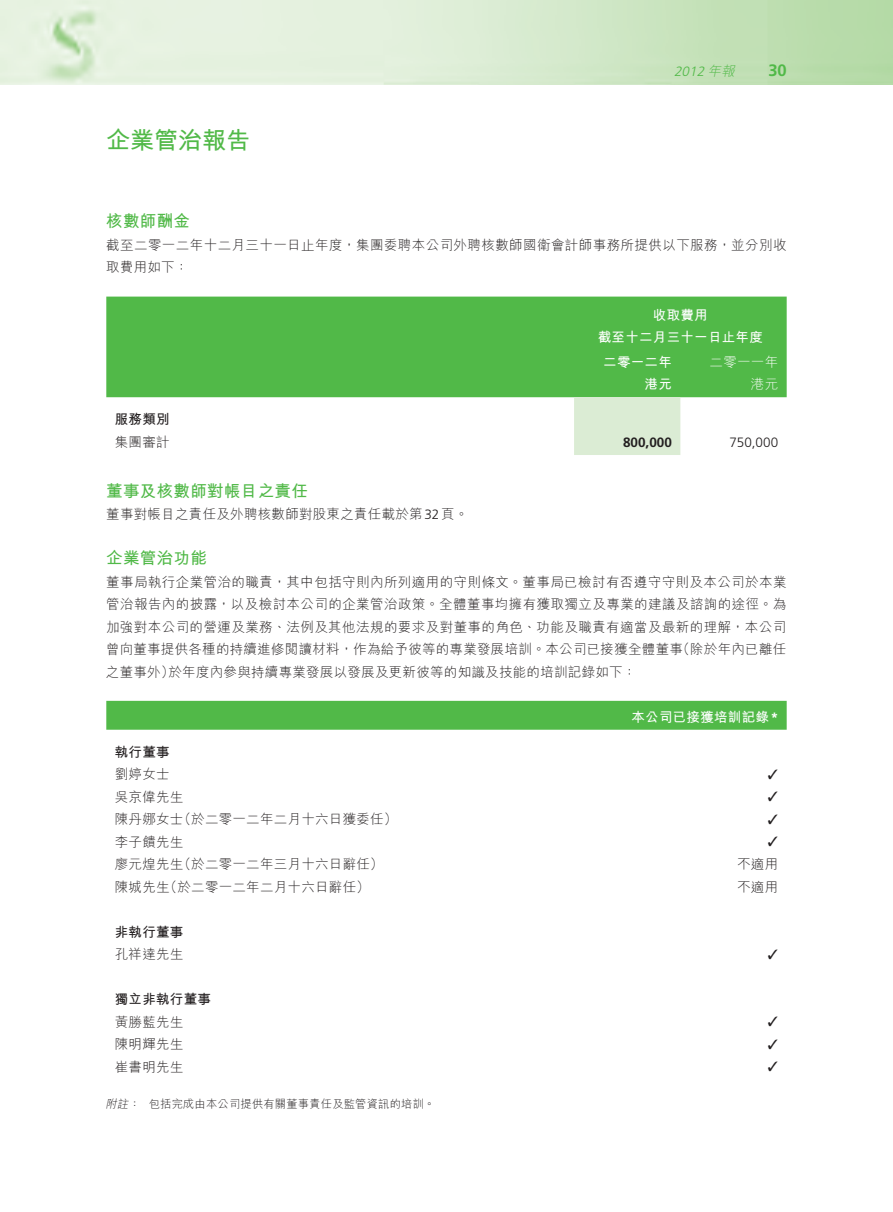
<style>
.page{position:relative;width:893px;height:1212px;background:#fff}
.page>*{position:absolute;margin:0;border:0;box-sizing:border-box;transform-origin:0 0}
.t1{font:700 24px "M Hei HK";color:#51b948}
.t2{font:700 16.5px "M Hei HK";letter-spacing:.02em;color:#51b948}
.t3{font:700 16.5px "Frutiger LT Std";color:#51b948}
.t4{font:300 13.5px/22.5px "M Hei HK";letter-spacing:.02em;color:#231f20}
.t5{font:700 13.5px/22.5px "M Hei HK";letter-spacing:.02em;color:#fff;text-align:center}
.t6{font:700 13.5px "M Hei HK";letter-spacing:.02em;color:#231f20}
.t7{font:300 13.5px "M Hei HK";letter-spacing:.02em;color:#fff}
.t8{font:300 13.5px "Frutiger LT Std";color:#231f20}
.t9{font:700 13.5px "Frutiger LT Std";color:#231f20}
.t10{font:italic 300 13.5px "Frutiger LT Std";color:#51b948}
.t11{font:300 11.25px "M Hei HK";letter-spacing:.02em;color:#231f20}
.t12{font:italic 300 11.25px "M Hei HK";color:#231f20}
.s1{font-family:"M Hei HK"}
.s2{font-family:"Frutiger LT Std"}
.s3{font-style:normal}
</style>
<div class="page">
<div style="left:106px;top:297px;width:681px;height:100px;background:#51b948"></div>
<div style="left:574px;top:397px;width:106px;height:58px;background:#dbecd4"></div>
<div style="left:106px;top:701px;width:681px;height:29px;background:#51b948"></div>
<h1 class="t1" style="left:106px;top:123px;width:145px">企業管治報告</h1>
<p class="t10" style="left:674px;top:64px;width:65px">2012 <span class="s1">年報</span></p>
<p class="t3" style="left:768px;top:60px;width:20px">30</p>
<p class="t2" style="left:106px;top:209px;width:85px">核數師酬金</p>
<p class="t4" style="left:106px;top:233px;width:682px">截至二零一二年十二月三十一日止年度，集團委聘本公司外聘核數師國衛會計師事務所提供以下服務，並分別收取費用如下：</p>
<p class="t5" style="left:598px;top:302px;width:166px">收取費用<br>截至十二月三十一日止年度</p>
<p class="t7" style="left:710px;top:355px;width:70px">二零一一年</p>
<p class="t5" style="left:603px;top:349px;width:70px">二零一二年</p>
<p class="t6" style="left:115px;top:410px;width:56px">服務類別</p>
<p class="t5" style="left:645px;top:372px;width:29px">港元</p>
<p class="t7" style="left:751px;top:377px;width:29px">港元</p>
<p class="t4" style="left:115px;top:430px;width:56px">集團審計</p>
<p class="t2" style="left:106px;top:478px;width:203px">董事及核數師對帳目之責任</p>
<p class="t4" style="left:106px;top:503px;width:363px">董事對帳目之責任及外聘核數師對股東之責任載於第<span class="s2">32</span>頁。</p>
<p class="t2" style="left:106px;top:546px;width:102px">企業管治功能</p>
<p class="t4" style="left:106px;top:570px;width:682px;text-align:right">董事局執行企業管治的職責，其中包括守則內所列適用的守則條文。董事局已檢討有否遵守守則及本公司於本業管治報告內的披露，以及檢討本公司的企業管治政策。全體董事均擁有獲取獨立及專業的建議及諮詢的途徑。為加強對本公司的營運及業務、法例及其他法規的要求及對董事的角色、功能及職責有適當及最新的理解，本公司（除於年內已離任</p>
<p class="t9" style="left:623px;top:434px;width:50px">800,000</p>
<p class="t8" style="left:729px;top:435px;width:50px">750,000</p>
<p class="t4" style="left:169px;top:638px;width:516px;text-indent:-63px">曾向董事提供各種的持續進修閱讀材料，作為給予彼等的專業發展培訓。本公司已接獲全體董事於年度內參與持續專業發展以發展及更新彼等的知識及技能的培訓記錄如下：</p>
<p class="t4" style="left:106px;top:660px;width:70px">之董事外）</p>
<p class="t6" style="left:115px;top:742px;width:56px">執行董事</p>
<p class="t4" style="left:115px;top:763px;width:56px">劉婷女士</p>
<p class="t4" style="left:115px;top:785px;width:70px">吳京偉先生</p>
<p class="t4" style="left:178px;top:808px;width:221px">（於二零一二年二月十六日獲委任(</p>
<p class="t4" style="left:115px;top:808px;width:70px">陳丹娜女士</p>
<p class="t4" style="left:115px;top:830px;width:70px">李子饋先生</p>
<p class="t4" style="left:178px;top:853px;width:207px">（於二零一二年三月十六日辭任）</p>
<p class="t4" style="left:115px;top:853px;width:70px">廖元煌先生</p>
<p class="t4" style="left:164px;top:875px;width:207px">（於二零一二年二月十六日辭任）</p>
<p class="t4" style="left:115px;top:875px;width:56px">陳城先生</p>
<p class="t6" style="left:115px;top:922px;width:70px">非執行董事</p>
<p class="t4" style="left:115px;top:943px;width:70px">孔祥達先生</p>
<p class="t6" style="left:115px;top:990px;width:98px">獨立非執行董事</p>
<p class="t4" style="left:115px;top:1010px;width:70px">黃勝藍先生</p>
<p class="t4" style="left:115px;top:1033px;width:70px">陳明輝先生</p>
<p class="t4" style="left:115px;top:1055px;width:70px">崔書明先生</p>
<p class="t11" style="left:149px;top:1098px;width:288px">包括完成由本公司提供有關董事責任及監管資訊的培訓。</p>
<p class="t12" style="left:105px;top:1098px;width:36px">附註<span class="s3">：</span></p>
<p class="t5" style="left:631px;top:704px;width:148px">本公司已接獲培訓記錄<span class="s2">*</span></p>
<p class="t4" style="left:737px;top:853px;width:43px">不適用</p>
<p class="t4" style="left:737px;top:875px;width:43px">不適用</p>
</div>
